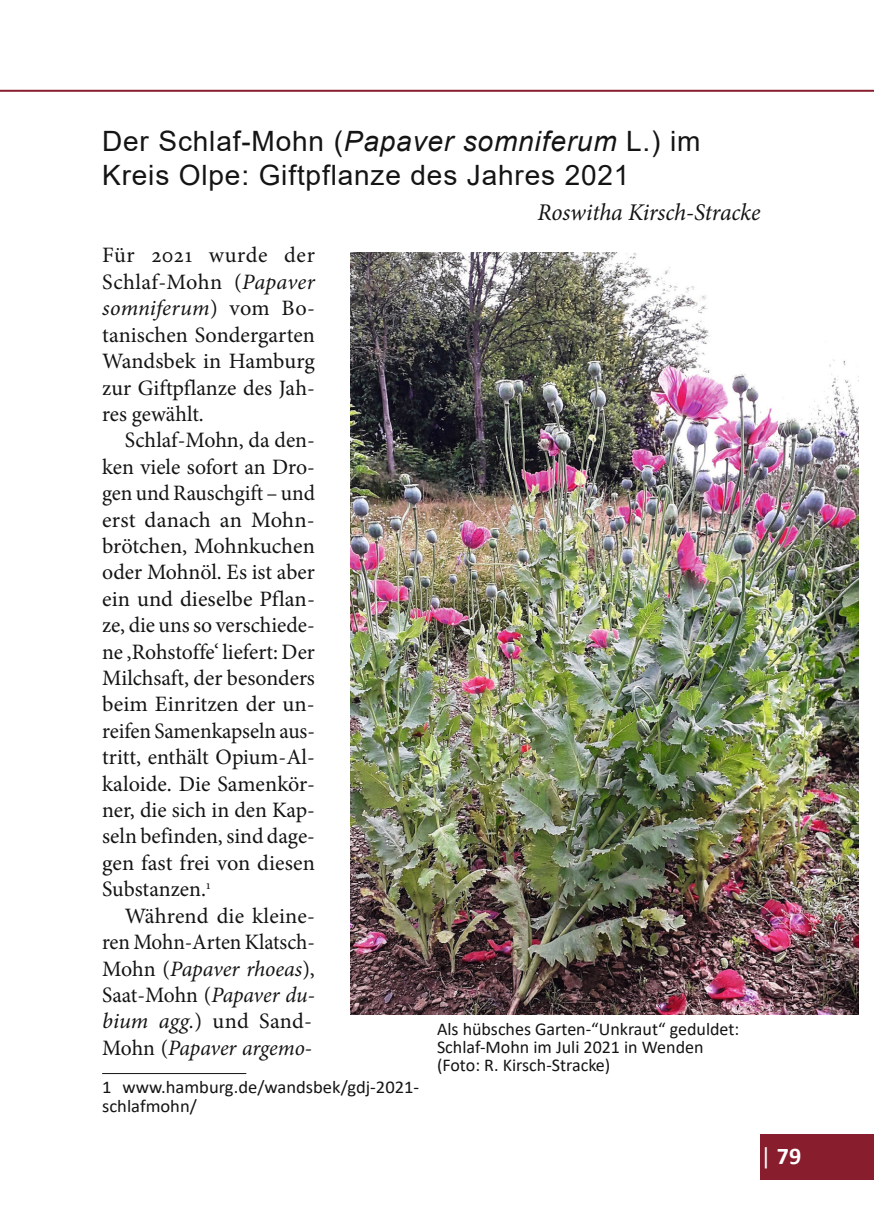
<style>
.page{position:relative;width:874px;height:1225px;background:#fff}
.page>*{position:absolute;margin:0;border:0;box-sizing:border-box;transform-origin:0 0}
.t1{font:28px/34px "Arial";letter-spacing:.03em;color:#131413}
.t2{font:italic 24px "Minion Pro";letter-spacing:-.01em;color:#131413}
.t3{font:700 24px "Calibri";color:#fff}
.t4{font:22px/26.4px "Minion Pro";color:#131413;text-align:justify}
.t5{font:18px/18px "Calibri";color:#131413}
.s1{font-style:italic}
.s2{font-weight:400}
</style>
<div class="page">
<div style="left:760px;top:1134px;width:113px;height:45px;background:#881e2d"></div>
<hr style="left:17px;top:90px;width:856px;height:2px;background:#881e2d">
<svg style="left:0;top:90px;width:17px;height:2px"></svg>
<hr style="left:102px;top:1073px;width:144px;height:1px;background:#131413">
<img style="left:350px;top:252px;width:507px;height:762px">
<p class="t1" style="left:102px;top:124px;width:599px">Der Schlaf-Mohn (<span class="s1">Papaver somniferum</span> L.) im<br>Kreis Olpe: Giftpflanze des Jahres 2021</p>
<p class="t2" style="left:537px;top:196px;width:224px">Roswitha Kirsch-Stracke</p>
<p class="t4" style="left:102px;top:242px;width:214px">Für 2021 wurde der Schlaf-Mohn (<span class="s1">Papaver somniferum</span>) vom Bo&shy;tanischen Sondergarten Wandsbek in Hamburg zur Giftpflanze des Jah&shy;res gewählt.</p>
<p class="t4" style="left:102px;top:427px;width:214px;text-indent:23px">Schlaf-Mohn, da den&shy;ken viele sofort an Dro&shy;gen und Rauschgift – und erst danach an Mohn&shy;brötchen, Mohnkuchen oder Mohnöl. Es ist aber ein und dieselbe Pflan&shy;ze, die uns so verschiede&shy;ne ‚Rohstoffe‘ liefert: Der Milchsaft, der besonders beim Einritzen der un&shy;reifen Samenkapseln aus&shy;tritt, enthält Opium-Al&shy;kaloide. Die Samenkör&shy;ner, die sich in den Kap&shy;seln befinden, sind dage&shy;gen fast frei von diesen Substanzen.<sup>1</sup></p>
<p class="t4" style="left:102px;top:902px;width:214px;text-align:left;text-indent:23px">Während die kleine&shy;ren Mohn-Arten Klatsch-<br>Mohn (<span class="s1">Papaver rhoeas</span>),<br>Saat-Mohn (<span class="s1">Papaver du&shy;bium agg.</span>) und Sand-<br>Mohn (<span class="s1">Papaver argemo-</span></p>
<p class="t5" style="left:102px;top:1076px;width:318px;line-height:19px">1 www.hamburg.de/wandsbek/gdj-2021- schlafmohn/</p>
<p class="t5" style="left:437px;top:1019px;width:304px">Als hübsches Garten-“Unkraut“ geduldet:<br>Schlaf-Mohn im Juli 2021 in Wenden (Foto: R. Kirsch-Stracke)</p>
<p class="t3" style="left:760px;top:1138px;width:42px"><span class="s2">|</span> 79</p>
</div>
